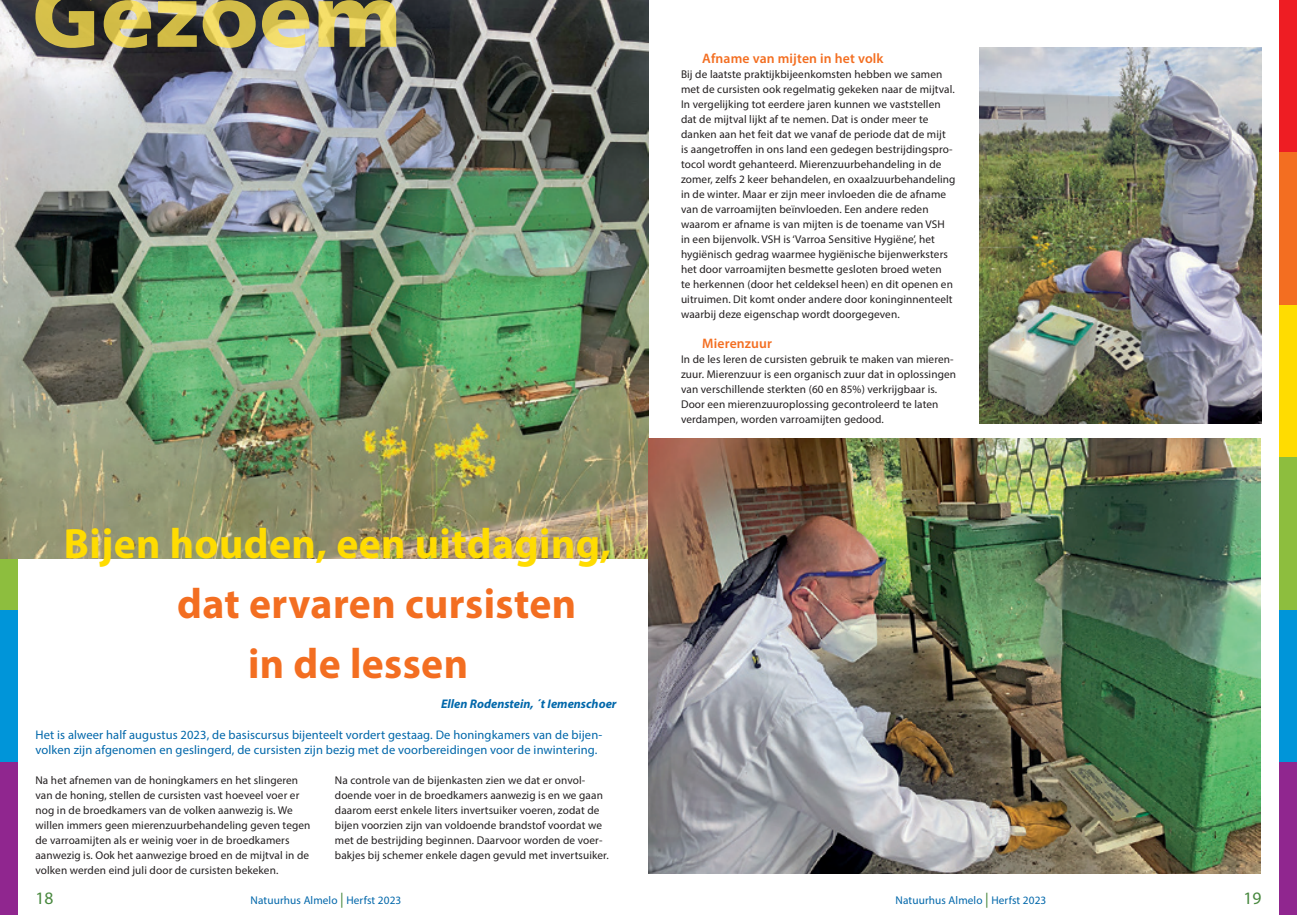
<style>
.page{position:relative;width:1297px;height:915px;background:#fff}
.page>*{position:absolute;margin:0;border:0;box-sizing:border-box;transform-origin:0 0}
.titel_groot_groen_Myriad_Pro_50_48{font:700 42.5px "Myriad Pro";letter-spacing:.01em;color:#f36e21}
.titel_groot_groen_Myriad_Pro_50_48-2{font:700 42.5px "Myriad Pro";letter-spacing:.01em;color:#ffdc01}
.t1{font:17.5px "Myriad Pro";color:#48883e}
.tussenkop_10_12_Myriad_Pro{font:600 13.75px "Myriad Pro";letter-spacing:.01em;color:#f36e21}
.intro_10_12_Myriad_Pro{font:12.5px/15px "Myriad Pro";letter-spacing:.01em;color:#0067aa}
.auteur_Myriad_Pro{font:italic 700 12.5px "Myriad Pro";color:#0067aa}
.t2{font:11.25px/15px "Myriad Pro";letter-spacing:.01em;color:#231f20}
.t3{font:11.25px "Myriad Pro";letter-spacing:.01em;color:#0067aa}
.s1{font-size:15px;color:#48883e}
</style>
<div class="page">
<div style="left:1279px;top:0;width:18px;height:152px;background:#ee1d23"></div>
<div style="left:1279px;top:152px;width:18px;height:153px;background:#f36e21"></div>
<div style="left:1279px;top:305px;width:18px;height:152px;background:#ffdc01"></div>
<div style="left:1279px;top:457px;width:18px;height:152px;background:#8dbe3e"></div>
<div style="left:1279px;top:609px;width:18px;height:153px;background:#0095d9"></div>
<div style="left:1279px;top:762px;width:18px;height:152px;background:#90268f"></div>
<div style="left:0;top:457px;width:18px;height:152px;background:#8dbe3e"></div>
<div style="left:0;top:609px;width:18px;height:153px;background:#0095d9"></div>
<div style="left:0;top:762px;width:18px;height:152px;background:#90268f"></div>
<img style="left:0;top:0;width:648px;height:558px">
<svg style="left:35px;top:0;width:361px;height:48px;background:#a09453"></svg>
<img style="left:648px;top:438px;width:612px;height:435px">
<img style="left:980px;top:48px;width:281px;height:375px">
<p class="titel_groot_groen_Myriad_Pro_50_48-2" style="left:64px;top:516px;width:548px">Bijen houden, een uitdaging,</p>
<p class="titel_groot_groen_Myriad_Pro_50_48" style="left:177px;top:576px;width:401px">dat ervaren cursisten</p>
<p class="titel_groot_groen_Myriad_Pro_50_48" style="left:248px;top:636px;width:222px">in de lessen</p>
<p class="auteur_Myriad_Pro" style="left:441px;top:695px;width:177px">Ellen Rodenstein, ´t Iemenschoer</p>
<p class="intro_10_12_Myriad_Pro" style="left:35px;top:726px;width:568px">Het is alweer half augustus 2023, de basiscursus bijenteelt vordert gestaag. De honingkamers van de bijen&shy;volken zijn afgenomen en geslingerd, de cursisten zijn bezig met de voorbereidingen voor de inwintering.</p>
<p class="t2" style="left:35px;top:771px;width:277px">Na het afnemen van de honingkamers en het slingeren van de honing, stellen de cursisten vast hoeveel voer er nog in de broedkamers van de volken aanwezig is. We willen immers geen mierenzuurbehandeling geven tegen de varroamijten als er weinig voer in de broedkamers aanwezig is. Ook het aanwezige broed en de mijtval in de volken werden eind juli door de cursisten bekeken.</p>
<p class="t2" style="left:335px;top:771px;width:275px">Na controle van de bijenkasten zien we dat er onvol&shy;doende voer in de broedkamers aanwezig is en we gaan daarom eerst enkele liters invertsuiker voeren, zodat de bijen voorzien zijn van voldoende brandstof voordat we met de bestrijding beginnen. Daarvoor worden de voer&shy;bakjes bij schemer enkele dagen gevuld met invertsuiker.</p>
<p class="tussenkop_10_12_Myriad_Pro" style="left:702px;top:49px;width:183px">Afname van mijten in het volk</p>
<p class="t2" style="left:681px;top:66px;width:276px">Bij de laatste praktijkbijeenkomsten hebben we samen met de cursisten ook regelmatig gekeken naar de mijtval.<br>In vergelijking tot eerdere jaren kunnen we vaststellen dat de mijtval lijkt af te nemen. Dat is onder meer te danken aan het feit dat we vanaf de periode dat de mijt is aangetroffen in ons land een gedegen bestrijdingspro&shy;tocol wordt gehanteerd. Mierenzuurbehandeling in de zomer, zelfs 2 keer behandelen, en oxaalzuurbehandeling in de winter. Maar er zijn meer invloeden die de afname van de varroamijten beïnvloeden. Een andere reden waarom er afname is van mijten is de toename van VSH in een bijenvolk. VSH is ‘Varroa Sensitive Hygiëne’, het hygiënisch gedrag waarmee hygiënische bijenwerksters het door varroamijten besmette gesloten broed weten<br>te herkennen (door het celdeksel heen) en dit openen en uitruimen. Dit komt onder andere door koninginnenteelt waarbij deze eigenschap wordt doorgegeven.</p>
<p class="tussenkop_10_12_Myriad_Pro" style="left:702px;top:334px;width:71px">Mierenzuur</p>
<p class="t2" style="left:681px;top:351px;width:277px">In de les leren de cursisten gebruik te maken van mieren&shy;zuur. Mierenzuur is een organisch zuur dat in oplossingen van verschillende sterkten (60 en 85%) verkrijgbaar is.<br>Door een mierenzuuroplossing gecontroleerd te laten verdampen, worden varroamijten gedood.</p>
<h2 class="t1" style="left:35px;top:886px;width:19px">18</h2>
<p class="t3" style="left:251px;top:892px;width:152px">Natuurhus Almelo <span class="s1">|</span> Herfst 2023</p>
<p class="t3" style="left:895px;top:892px;width:152px">Natuurhus Almelo <span class="s1">|</span> Herfst 2023</p>
<h2 class="t1" style="left:1243px;top:886px;width:19px">19</h2>
</div>
